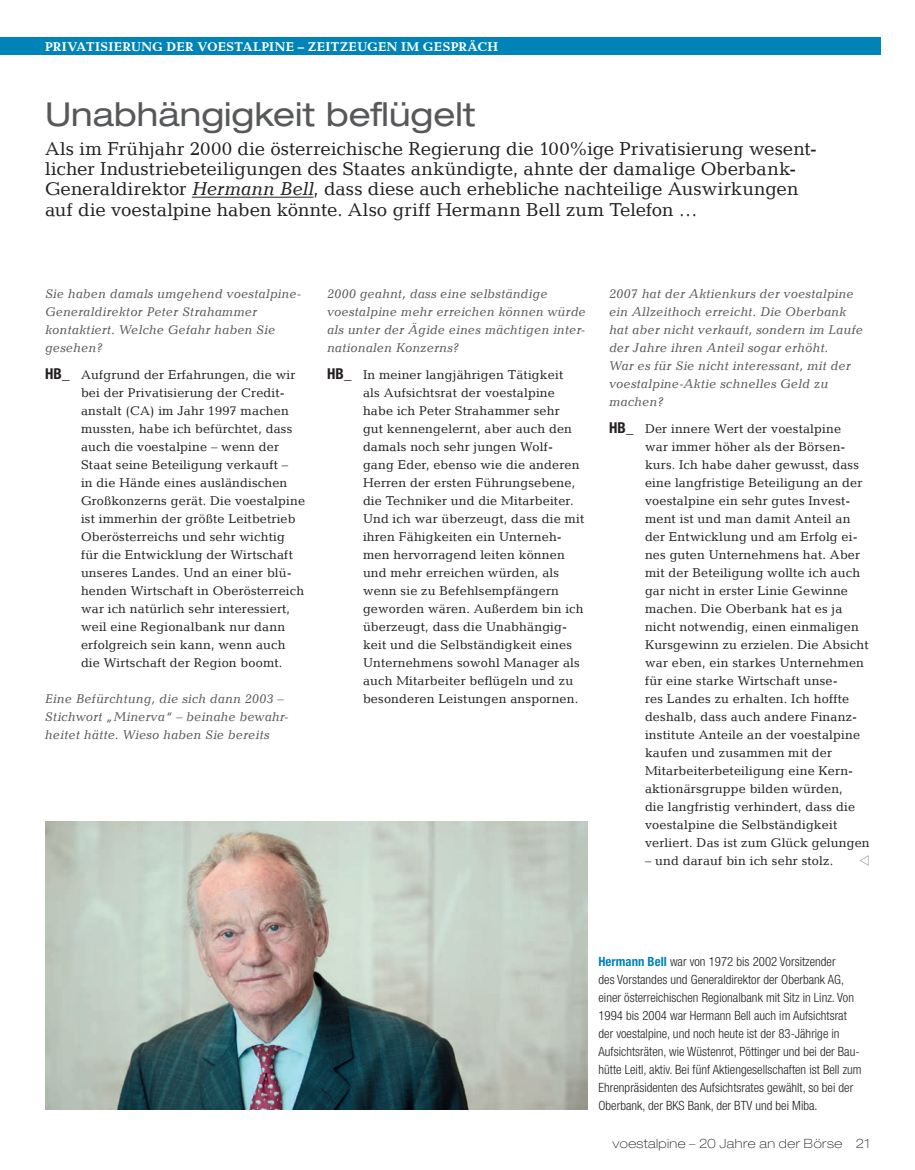
<style>
.page{position:relative;width:915px;height:1170px;background:#fff}
.page>*{position:absolute;margin:0;border:0;box-sizing:border-box;transform-origin:0 0}
.t1{font:expanded 33px "Helvetica Neue LT Pro";color:#57585a}
.t2{font:18.75px/20.2px "Candida LT";color:#231f20}
.t3{font:12.75px/18px "Candida LT";letter-spacing:.01em;color:#231f20}
.t4{font:italic 12.75px/18px "Candida LT";letter-spacing:.01em;color:#57585a}
.t5{font:300 condensed 12.75px/18px "Helvetica Neue LT Pro";letter-spacing:.005em;color:#231f20}
.t6{font:700 12.75px "Candida LT";letter-spacing:.02em;color:#fff}
.t7{font:100 expanded 12.75px "Helvetica Neue LT Pro";letter-spacing:.03em;color:#231f20}
.s1{font-style:italic}
.s2{font-family:"Helvetica Neue LT Pro";font-weight:700;font-stretch:condensed;font-size:15px}
.s3{font-weight:700;color:#0083b6}
</style>
<div class="page">
<hr style="left:192px;top:197px;width:122px;height:1px;background:#231f20">
<img style="left:45px;top:822px;width:543px;height:288px">
<div style="left:0;top:38px;width:880px;height:18px;background:#0083b6"></div>
<p class="t6" style="left:45px;top:40px;width:455px">PRIVATISIERUNG DER VOESTALPINE – ZEITZEUGEN IM GESPRÄCH</p>
<h1 class="t1" style="left:45px;top:95px;width:432px">Unabhängigkeit beflügelt</h1>
<p class="t2" style="left:45px;top:138px;width:774px">Als im Frühjahr 2000 die österreichische Regierung die 100%ige Privatisierung wesent&shy;licher Industriebeteiligungen des Staates ankündigte, ahnte der damalige Oberbank-- Generaldirektor <span class="s1">Hermann Bell</span>, dass diese auch erhebliche nachteilige Auswirkungen auf die voestalpine haben könnte. Also griff Hermann Bell zum Telefon …</p>
<p class="t4" style="left:45px;top:285px;width:257px">Sie haben damals umgehend voestalpine-<br>Generaldirektor Peter Strahammer kontaktiert. Welche Gefahr haben Sie gesehen?</p>
<p class="t3" style="left:81px;top:366px;width:226px;text-indent:-36px"><span class="s2">HB_</span> Aufgrund der Erfahrungen, die wir bei der Privatisierung der Credit&shy;anstalt (CA) im Jahr 1997 machen mussten, habe ich befürchtet, dass auch die voestalpine – wenn der Staat seine Beteiligung verkauft –<br>in die Hände eines ausländischen Großkonzerns gerät. Die voestalpine ist immerhin der größte Leitbetrieb Oberösterreichs und sehr wichtig für die Entwicklung der Wirtschaft unseres Landes. Und an einer blü&shy;henden Wirtschaft in Oberösterreich war ich natürlich sehr interessiert, weil eine Regionalbank nur dann erfolgreich sein kann, wenn auch die Wirtschaft der Region boomt.</p>
<p class="t4" style="left:45px;top:690px;width:245px">Eine Befürchtung, die sich dann 2003 –<br>Stichwort „Minerva“ – beinahe bewahr&shy;heitet hätte. Wieso haben Sie bereits</p>
<p class="t4" style="left:327px;top:285px;width:260px">2000 geahnt, dass eine selbständige voestalpine mehr erreichen können würde als unter der Ägide eines mächtigen inter&shy;nationalen Konzerns?</p>
<p class="t3" style="left:363px;top:366px;width:223px;text-indent:-36px"><span class="s2">HB_</span> In meiner langjährigen Tätigkeit<br>als Aufsichtsrat der voestalpine habe ich Peter Strahammer sehr<br>gut kennengelernt, aber auch den damals noch sehr jungen Wolf&shy;gang Eder, ebenso wie die anderen Herren der ersten Führungsebene, die Techniker und die Mitarbeiter.<br>Und ich war überzeugt, dass die mit ihren Fähigkeiten ein Unterneh&shy;men hervorragend leiten können und mehr erreichen würden, als wenn sie zu Befehlsempfängern geworden wären. Außerdem bin ich überzeugt, dass die Unabhängig&shy;keit und die Selbständigkeit eines Unternehmens sowohl Manager als auch Mitarbeiter beflügeln und zu besonderen Leistungen anspornen.</p>
<p class="t4" style="left:609px;top:285px;width:255px">2007 hat der Aktienkurs der voestalpine ein Allzeithoch erreicht. Die Oberbank hat aber nicht verkauft, sondern im Laufe der Jahre ihren Anteil sogar erhöht.<br>War es für Sie nicht interessant, mit der voestalpine-Aktie schnelles Geld zu machen?</p>
<p class="t3" style="left:645px;top:420px;width:226px;text-indent:-36px"><span class="s2">HB_</span> Der innere Wert der voestalpine<br>war immer höher als der Börsen&shy;kurs. Ich habe daher gewusst, dass eine langfristige Beteiligung an der voestalpine ein sehr gutes Invest&shy;ment ist und man damit Anteil an der Entwicklung und am Erfolg ei&shy;nes guten Unternehmens hat. Aber mit der Beteiligung wollte ich auch gar nicht in erster Linie Gewinne machen. Die Oberbank hat es ja nicht notwendig, einen einmaligen Kursgewinn zu erzielen. Die Absicht war eben, ein starkes Unternehmen für eine starke Wirtschaft unse-<br>res Landes zu erhalten. Ich hoffte deshalb, dass auch andere Finanz&shy;institute Anteile an der voestalpine kaufen und zusammen mit der Mitarbeiterbeteiligung eine Kern&shy;aktionärsgruppe bilden würden,<br>die langfristig verhindert, dass die voestalpine die Selbständigkeit verliert. Das ist zum Glück gelungen</p>
<p class="t3" style="left:645px;top:852px;width:190px">– und darauf bin ich sehr stolz.</p>
<p class="t5" style="left:599px;top:952px;width:265px"><span class="s3">Hermann Bell</span> war von 1972 bis 2002 Vorsitzender<br>des Vorstandes und Generaldirektor der Oberbank AG, einer österreichischen Regionalbank mit Sitz in Linz. Von 1994 bis 2004 war Hermann Bell auch im Aufsichtsrat der voestalpine, und noch heute ist der 83-Jährige in Aufsichtsräten, wie Wüstenrot, Pöttinger und bei der Bau&shy;hütte Leitl, aktiv. Bei fünf Aktiengesellschaften ist Bell zum Ehrenpräsidenten des Aufsichtsrates gewählt, so bei der Oberbank, der BKS Bank, der BTV und bei Miba.</p>
<p class="t7" style="left:612px;top:1135px;width:259px">voestalpine – 20 Jahre an der Börse 21</p>
</div>
